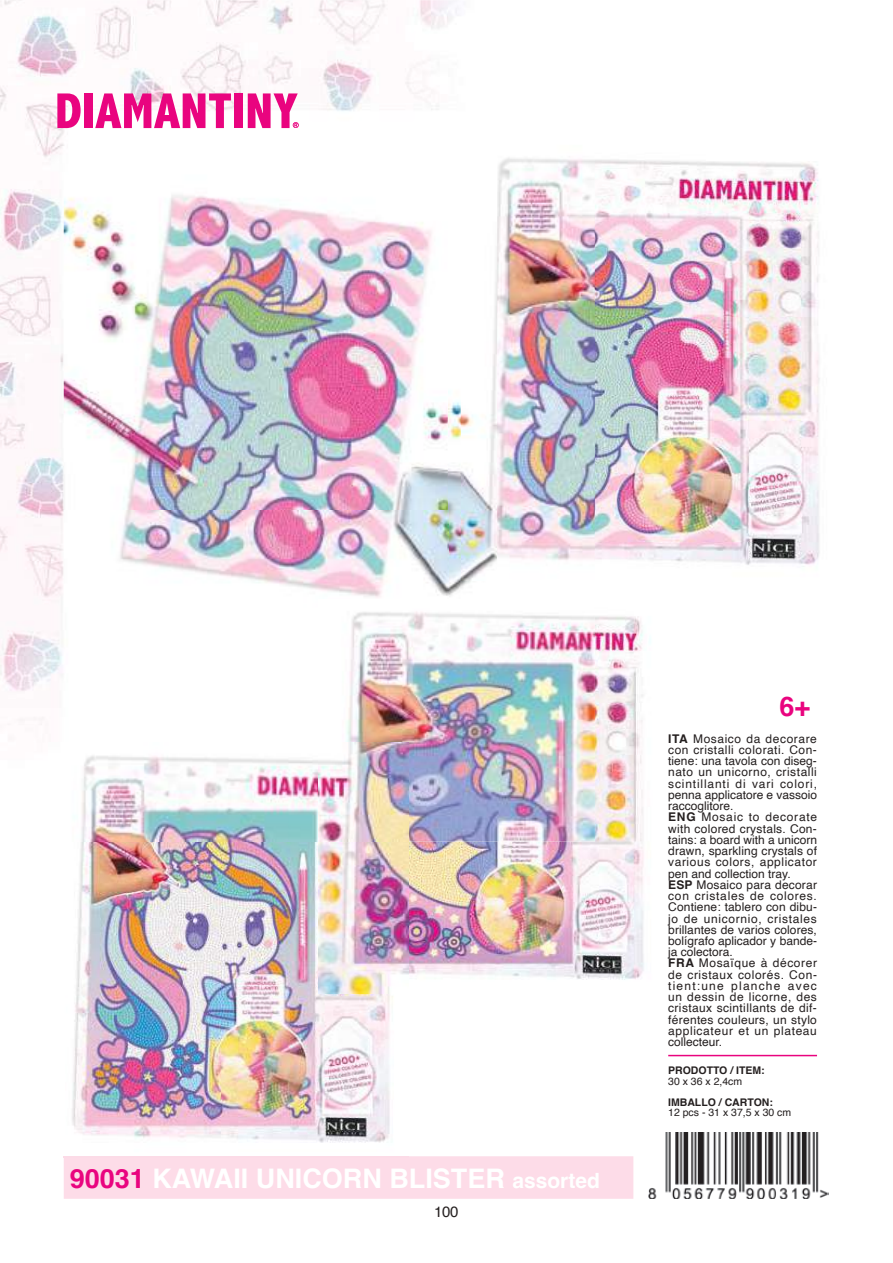
<style>
.page{position:relative;width:893px;height:1263px;background:#fff}
.page>*{position:absolute;margin:0;border:0;box-sizing:border-box;transform-origin:0 0}
.t1{font:700 27px "Helvetica";color:#fff}
.t2{font:700 27px "Helvetica";color:#e9047f}
.t3{font:15px "Helvetica";color:#241f1f}
.t4{font:12px/11.2px "Helvetica";letter-spacing:.03em;color:#241f1f}
.t5{font:700 10.5px "Helvetica";color:#241f1f}
.t6{font:10.5px "Helvetica";color:#241f1f}
.s1{color:#e9047f}
.s2{font-size:21px}
.s3{font-weight:700}
</style>
<div class="page">
<img style="left:0;top:0;width:457px;height:725px">
<svg style="left:57px;top:93px;width:24px;height:35px"></svg>
<div style="left:84px;top:93px;width:9px;height:35px;background:#e9047f"></div>
<svg style="left:95px;top:93px;width:136px;height:35px"></svg>
<div style="left:235px;top:93px;width:8px;height:35px;background:#e9047f"></div>
<svg style="left:248px;top:93px;width:51px;height:35px"></svg>
<div style="left:64px;top:1156px;width:569px;height:43px;background:#fddce8"></div>
<hr style="left:668px;top:1055px;width:149px;height:1px;background:#e9047f">
<img style="left:64px;top:175px;width:407px;height:432px">
<img style="left:63px;top:842px;width:330px;height:315px">
<img style="left:81px;top:755px;width:238px;height:87px">
<img style="left:64px;top:1156px;width:344px;height:1px">
<img style="left:408px;top:616px;width:243px;height:364px">
<img style="left:319px;top:607px;width:276px;height:235px">
<img style="left:319px;top:600px;width:152px;height:7px">
<img style="left:319px;top:743px;width:89px;height:250px">
<img style="left:496px;top:158px;width:324px;height:409px">
<img style="left:461px;top:175px;width:35px;height:405px">
<img style="left:648px;top:1133px;width:181px;height:66px">
<h1 class="t1" style="left:70px;top:1167px;width:531px"><span class="s1">90031</span> KAWAII UNICORN BLISTER <span class="s2">assorted</span></h1>
<p class="t3" style="left:434px;top:1206px;width:26px">100</p>
<h1 class="t2" style="left:779px;top:696px;width:32px">6+</h1>
<p class="t4" style="left:668px;top:734px;width:150px"><span class="s3">ITA</span> Mosaico da decorare con cristalli colorati. Con&shy;tiene: una tavola con diseg&shy;nato un unicorno, cristalli scintillanti di vari colori, penna applicatore e vassoio raccoglitore.<br><span class="s3">ENG</span> Mosaic to decorate with colored crystals. Con&shy;tains: a board with a unicorn drawn, sparkling crystals of various colors, applicator pen and collection tray.<br><span class="s3">ESP</span> Mosaico para decorar con cristales de colores.<br>Contiene: tablero con dibu&shy;jo de unicornio, cristales brillantes de varios colores, bolígrafo aplicador y bande&shy;ja colectora.<br><span class="s3">FRA</span> Mosaïque à décorer de cristaux colorés. Con&shy;tient:une planche avec un dessin de licorne, des cristaux scintillants de dif&shy;férentes couleurs, un stylo applicateur et un plateau collecteur.</p>
<p class="t5" style="left:668px;top:1066px;width:98px">PRODOTTO / ITEM:</p>
<p class="t6" style="left:668px;top:1077px;width:76px">30 x 36 x 2,4cm</p>
<p class="t5" style="left:668px;top:1098px;width:106px">IMBALLO / CARTON:</p>
<p class="t6" style="left:668px;top:1108px;width:125px">12 pcs - 31 x 37,5 x 30 cm</p>
</div>
